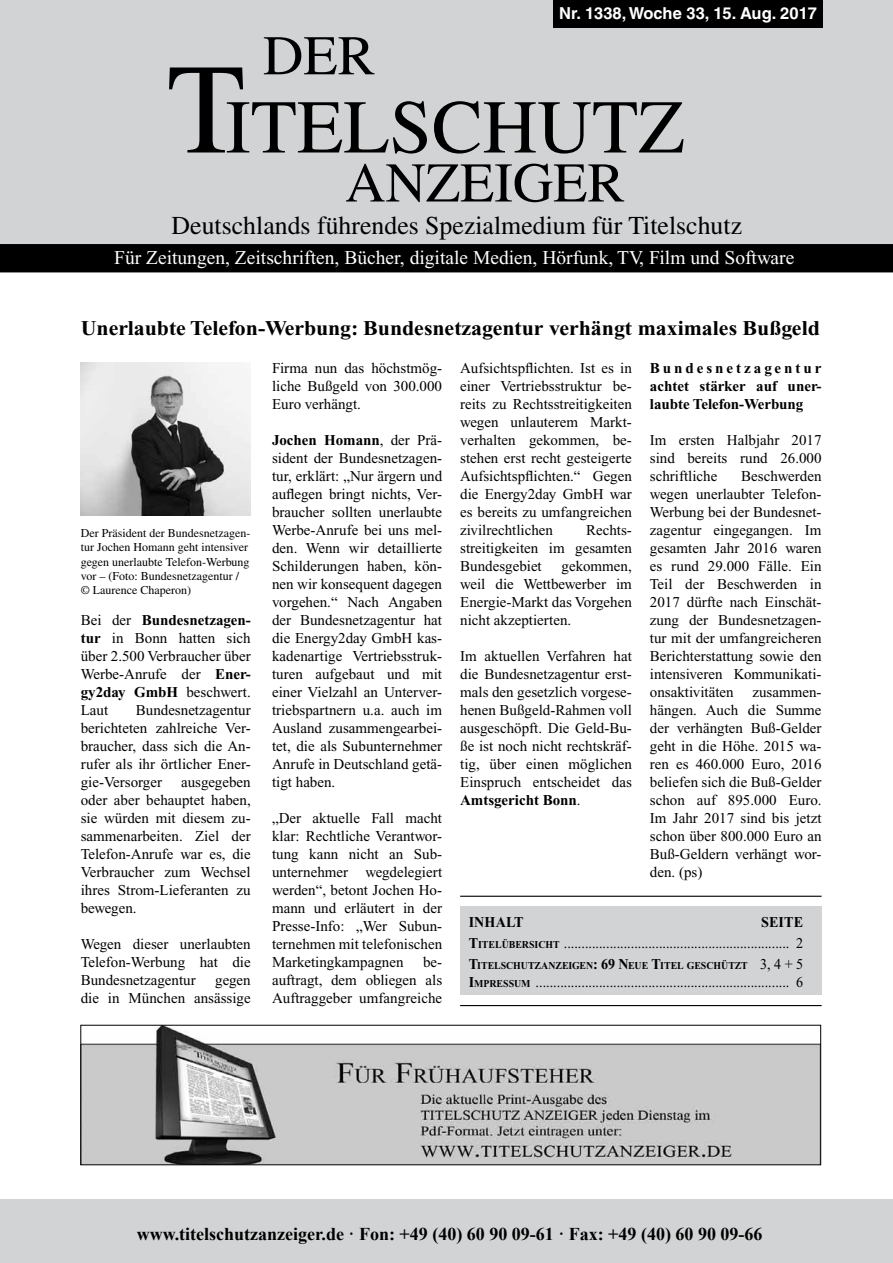
<style>
.page{position:relative;width:893px;height:1263px;background:#fff}
.page>*{position:absolute;margin:0;border:0;box-sizing:border-box;transform-origin:0 0}
.t1{font:75.9px "Times";color:#000}
.t2{font:55.95px "Times";color:#000}
.t3{font:25.8px "Times";color:#000}
.t4{font:700 21px "Times New Roman";color:#000;scale:1.04 1}
.t5{font:19.5px "Times New Roman";color:#fff}
.t6{font:700 18px "Times New Roman";color:#000}
.t7{font:700 16.5px "Helvetica";color:#fff}
.t8{font:15px/18px "Times New Roman";color:#000;text-align:justify}
.t9{font:15px/21px "Times New Roman";color:#000;scale:.94 1}
.t10{font:700 15px/18px "Times New Roman";color:#000;text-align:justify}
.t11{font:700 15px "Times New Roman";color:#000;scale:.94 1}
.t12{font:12px/14.4px "Times";color:#000}
.t13{font:700 10.5px "Times New Roman";letter-spacing:-.01em;color:#000;scale:.94 1}
.s1{font-size:128.4px}
.s2{font-weight:700}
.s3{font-weight:700;font-size:10.5px}
.s4{font-size:15px}
.s5{font-weight:400;font-size:15px}
</style>
<div class="page">
<div style="left:0;top:1199px;width:893px;height:64px;background:#d1d3d4"></div>
<div style="left:0;top:0;width:893px;height:253px;background:#d1d3d4"></div>
<div style="left:554px;top:0;width:269px;height:27px;background:#000"></div>
<div style="left:0;top:244px;width:893px;height:28px;background:#000"></div>
<div style="left:460px;top:906px;width:362px;height:89px;background:#d1d3d4"></div>
<hr style="left:460px;top:896px;width:362px;height:1px;background:#000">
<hr style="left:460px;top:1005px;width:362px;height:1px;background:#000">
<img style="left:82px;top:1027px;width:737px;height:136px">
<img style="left:81px;top:362px;width:170px;height:154px">
<p class="t7" style="left:559px;top:3px;width:259px">Nr. 1338, Woche 33, 15. Aug. 2017</p>
<h2 class="t2" style="left:263px;top:24px;width:114px">DER</h2>
<h1 class="t1" style="left:167px;top:84px;width:519px"><span class="s1">T</span>ITELSCHUTZ</h1>
<h2 class="t2" style="left:345px;top:151px;width:281px">ANZEIGER</h2>
<h3 class="t3" style="left:172px;top:211px;width:572px">Deutschlands führendes Spezialmedium für Titelschutz</h3>
<h3 class="t5" style="left:114px;top:247px;width:682px">Für Zeitungen, Zeitschriften, Bücher, digitale Medien, Hörfunk, TV, Film und Software</h3>
<h3 class="t4" style="left:81px;top:316px;width:712px">Unerlaubte Telefon-Werbung: Bundesnetzagentur verhängt maximales Bußgeld</h3>
<p class="t12" style="left:81px;top:525px;width:171px">Der Präsident der Bundesnetzagen&shy;tur Jochen Homann geht intensiver gegen unerlaubte Telefon-Werbung vor – (Foto: Bundesnetzagentur / © Laurence Chaperon)</p>
<p class="t8" style="left:81px;top:611px;width:172px">Bei der <span class="s2">Bundesnetzagen&shy;tur</span> in Bonn hatten sich über 2.500 Verbraucher über Werbe-Anrufe der <span class="s2">Ener&shy;gy2day GmbH</span> beschwert.<br>Laut</p>
<p class="t8" style="left:81px;top:701px;width:172px;text-indent:55px">Bundesnetzagentur berichteten zahlreiche Ver&shy;braucher, dass sich die An&shy;rufer als ihr örtlicher Ener&shy;gie-Versorger</p>
<p class="t8" style="left:81px;top:773px;width:172px;text-indent:100px">ausgegeben oder aber behauptet haben, sie würden mit diesem zu&shy;sammenarbeiten. Ziel der Telefon-Anrufe war es, die Verbraucher zum Wechsel ihres Strom-Lieferanten zu bewegen.</p>
<p class="t8" style="left:81px;top:935px;width:172px">Wegen dieser unerlaubten Telefon-Werbung hat die Bundesnetzagentur</p>
<p class="t8" style="left:81px;top:971px;width:172px;text-align:right">gegen<br>die in München ansässige</p>
<p class="t8" style="left:272px;top:359px;width:172px">Firma nun das höchstmög&shy;liche Bußgeld von 300.000<br>Euro verhängt.</p>
<p class="t8" style="left:272px;top:431px;width:172px"><span class="s2">Jochen Homann</span>, der Prä&shy;sident der Bundesnetzagen&shy;tur, erklärt: „Nur ärgern und auflegen bringt nichts, Ver&shy;braucher sollten unerlaubte Werbe-Anrufe bei uns mel&shy;den. Wenn wir detaillierte Schilderungen haben, kön&shy;nen wir konsequent dagegen vorgehen.“ Nach Angaben der Bundesnetzagentur hat die Energy2day GmbH kas&shy;kadenartige Vertriebsstruk&shy;turen aufgebaut und mit einer Vielzahl an Unterver&shy;triebspartnern u.a. auch im Ausland zusammengearbei&shy;tet, die als Subunternehmer Anrufe in Deutschland getä&shy;tigt haben.</p>
<p class="t8" style="left:272px;top:809px;width:172px">„Der aktuelle Fall macht klar: Rechtliche Verantwor&shy;tung kann nicht an Sub&shy;unternehmer wegdelegiert werden“, betont Jochen Ho&shy;mann und erläutert in der Presse-Info: „Wer Subun&shy;ternehmen mit telefonischen Marketingkampagnen</p>
<p class="t8" style="left:272px;top:953px;width:172px;text-indent:151px">be&shy;auftragt, dem obliegen als Auftraggeber umfangreiche</p>
<p class="t8" style="left:460px;top:359px;width:173px">Aufsichtspflichten. Ist es in einer Vertriebsstruktur be&shy;reits zu Rechtsstreitigkeiten wegen unlauterem Markt&shy;verhalten gekommen, be&shy;stehen erst recht gesteigerte Aufsichtspflichten.“ Gegen die Energy2day GmbH war es bereits zu umfangreichen zivilrechtlichen</p>
<p class="t8" style="left:460px;top:521px;width:173px;text-indent:126px">Rechts&shy;streitigkeiten im gesamten Bundesgebiet</p>
<p class="t8" style="left:460px;top:557px;width:173px;text-indent:101px">gekommen, weil die Wettbewerber im Energie-Markt das Vorgehen nicht akzeptierten.</p>
<p class="t8" style="left:460px;top:647px;width:173px">Im aktuellen Verfahren hat die Bundesnetzagentur erst&shy;mals den gesetzlich vorgese&shy;henen Bußgeld-Rahmen voll ausgeschöpft. Die Geld-Bu&shy;ße ist noch nicht rechtskräf&shy;tig, über einen möglichen Einspruch entscheidet das <span class="s2">Amtsgericht Bonn</span>.</p>
<p class="t10" style="left:650px;top:359px;width:173px">Bundesnetzagentur achtet stärker auf uner&shy;laubte Telefon-Werbung</p>
<p class="t8" style="left:650px;top:431px;width:173px">Im ersten Halbjahr 2017 sind bereits rund 26.000 schriftliche</p>
<p class="t8" style="left:650px;top:467px;width:173px;text-indent:91px">Beschwerden wegen unerlaubter Telefon-Werbung bei der Bundesnet&shy;zagentur eingegangen. Im gesamten Jahr 2016 waren es rund 29.000 Fälle. Ein Teil der Beschwerden in 2017 dürfte nach Einschät&shy;zung der Bundesnetzagen&shy;tur mit der umfangreicheren Berichterstattung sowie den intensiveren Kommunikati&shy;onsaktivitäten</p>
<p class="t8" style="left:650px;top:683px;width:173px;text-indent:103px">zusammen&shy;hängen. Auch die Summe der verhängten Buß-Gelder geht in die Höhe. 2015 wa&shy;ren es 460.000 Euro, 2016 beliefen sich die Buß-Gelder schon auf 895.000 Euro.<br>Im Jahr 2017 sind bis jetzt schon über 800.000 Euro an Buß-Geldern verhängt wor&shy;den. (ps)</p>
<p class="t9" style="left:469px;top:911px;width:357px;text-indent:292px"><span class="s2">Seite<br></span><span class="s2">T</span><span class="s3">ITELÜBERSICHT</span> ................................................................ 2</p>
<p class="t13" style="left:469px;top:959px;width:357px"><span class="s4">T</span>ITELSCHUTZANZEIGEN<span class="s4">: 69 N</span>EUE <span class="s4">T</span>ITEL GESCHÜTZT <span class="s5">3, 4 + 5</span></p>
<p class="t9" style="left:469px;top:971px;width:357px"><span class="s2">I</span><span class="s3">MPRESSUM</span> ........................................................................ 6</p>
<p class="t11" style="left:469px;top:913px;width:55px">Inhalt</p>
<p class="t6" style="left:137px;top:1221px;width:627px">www.titelschutzanzeiger.de · Fon: +49 (40) 60 90 09-61 · Fax: +49 (40) 60 90 09-66</p>
</div>
